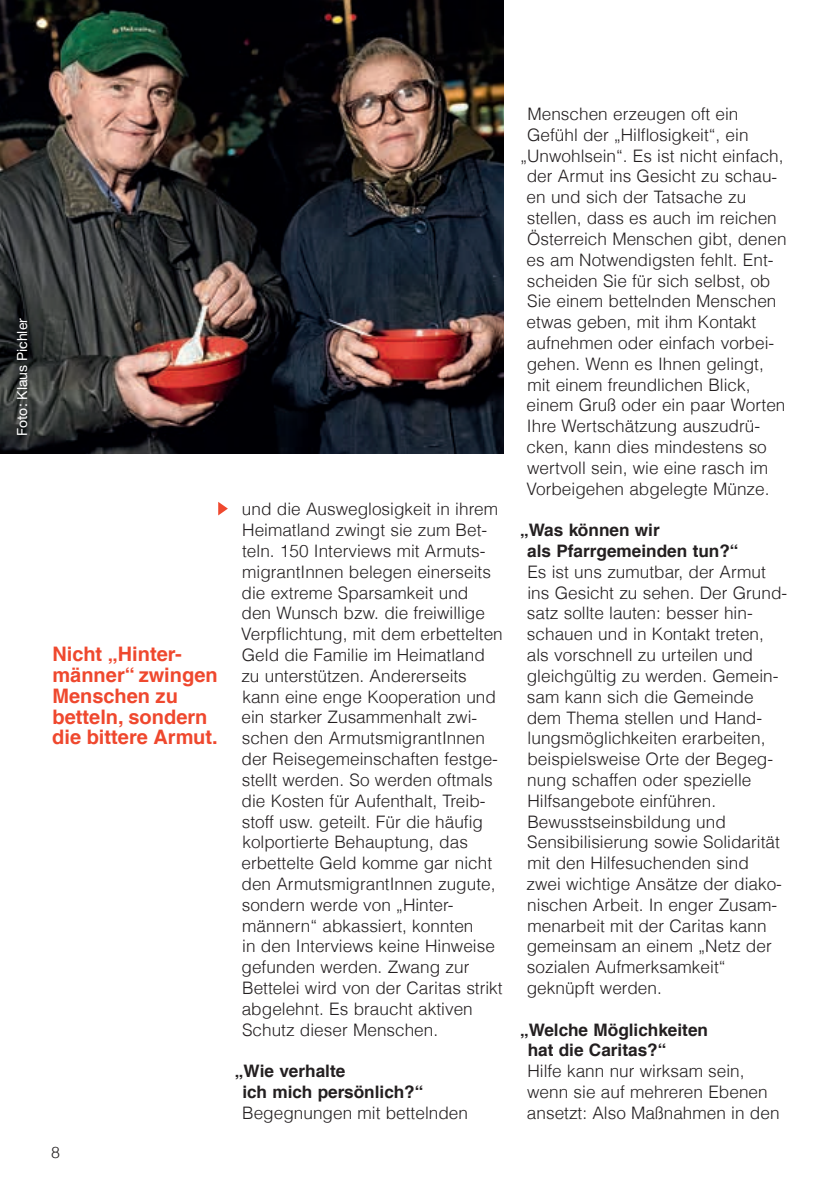
<style>
.page{position:relative;width:840px;height:1191px;background:#fff}
.page>*{position:absolute;margin:0;border:0;box-sizing:border-box;transform-origin:0 0}
.t1{font:700 20px/20.8px "Helvetica LT Com";color:#ef482e}
.t2{font:300 17.2px/20.8px "Helvetica LT Com";color:#231f20}
.t3{font:700 17.2px/20.8px "Helvetica LT Com";color:#231f20}
.t4{font:300 16px "Helvetica LT Com";color:#231f20}
.t5{font:14px "Helvetica Neue LT Std";color:#fff}
</style>
<div class="page">
<img style="left:0;top:0;width:503px;height:453px">
<svg style="left:218px;top:502px;width:10px;height:13px"></svg>
<p class="t5" style="left:14px;top:436px;width:119px;rotate:-90deg">Foto: Klaus Pichler</p>
<p class="t1" style="left:52px;top:643px;width:167px">Nicht „Hinter&shy;männer“ zwingen<br>Menschen zu betteln, sondern die bittere Armut.</p>
<p class="t4" style="left:51px;top:1142px;width:10px">8</p>
<p class="t2" style="left:241px;top:499px;width:263px">und die Ausweglosigkeit in ihrem<br>Heimatland zwingt sie zum Bet&shy;teln. 150 Interviews mit Armuts&shy;migrantInnen belegen einerseits die extreme Sparsamkeit und<br>den Wunsch bzw. die freiwillige<br>Verpflichtung, mit dem erbettelten<br>Geld die Familie im Heimatland zu unterstützen. Andererseits kann eine enge Kooperation und ein starker Zusammenhalt zwi&shy;schen den ArmutsmigrantInnen der Reisegemeinschaften festge&shy;stellt werden. So werden oftmals die Kosten für Aufenthalt, Treib&shy;stoff usw. geteilt. Für die häufig kolportierte Behauptung, das erbettelte Geld komme gar nicht den ArmutsmigrantInnen zugute, sondern werde von „Hinter&shy;männern“ abkassiert, konnten<br>in den Interviews keine Hinweise gefunden werden. Zwang zur<br>Bettelei wird von der Caritas strikt abgelehnt. Es braucht aktiven<br>Schutz dieser Menschen.</p>
<p class="t3" style="left:242px;top:1060px;width:182px;text-indent:-8px">„Wie verhalte<br>ich mich persönlich?“</p>
<p class="t2" style="left:242px;top:1102px;width:227px">Begegnungen mit bettelnden</p>
<p class="t2" style="left:527px;top:103px;width:212px">Menschen erzeugen oft ein</p>
<p class="t2" style="left:527px;top:124px;width:223px">Gefühl der „Hilflosigkeit“, ein</p>
<p class="t2" style="left:520px;top:145px;width:264px">„Unwohlsein“. Es ist nicht einfach,</p>
<p class="t2" style="left:526px;top:166px;width:252px">der Armut ins Gesicht zu schau-</p>
<p class="t2" style="left:526px;top:187px;width:221px">en und sich der Tatsache zu</p>
<p class="t2" style="left:526px;top:207px;width:251px">stellen, dass es auch im reichen</p>
<p class="t2" style="left:526px;top:228px;width:261px">Österreich Menschen gibt, denen</p>
<p class="t2" style="left:526px;top:249px;width:248px">es am Notwendigsten fehlt. Ent-</p>
<p class="t2" style="left:526px;top:270px;width:245px">scheiden Sie für sich selbst, ob</p>
<p class="t2" style="left:527px;top:291px;width:251px">Sie einem bettelnden Menschen</p>
<p class="t2" style="left:526px;top:311px;width:231px">etwas geben, mit ihm Kontakt</p>
<p class="t2" style="left:526px;top:332px;width:249px">aufnehmen oder einfach vorbei-</p>
<p class="t2" style="left:526px;top:353px;width:238px">gehen. Wenn es Ihnen gelingt,</p>
<p class="t2" style="left:527px;top:374px;width:224px">mit einem freundlichen Blick,</p>
<p class="t2" style="left:526px;top:395px;width:260px">einem Gruß oder ein paar Worten</p>
<p class="t2" style="left:526px;top:415px;width:234px">Ihre Wertschätzung auszudrü-</p>
<p class="t2" style="left:526px;top:436px;width:241px">cken, kann dies mindestens so</p>
<p class="t2" style="left:527px;top:457px;width:242px">wertvoll sein, wie eine rasch im</p>
<p class="t2" style="left:526px;top:478px;width:244px">Vorbeigehen abgelegte Münze.</p>
<p class="t3" style="left:527px;top:520px;width:213px;text-indent:-7px">„Was können wir<br>als Pfarrgemeinden tun?“</p>
<p class="t2" style="left:526px;top:561px;width:262px">Es ist uns zumutbar, der Armut ins Gesicht zu sehen. Der Grund&shy;satz sollte lauten: besser hin&shy;schauen und in Kontakt treten, als vorschnell zu urteilen und gleichgültig zu werden. Gemein&shy;sam kann sich die Gemeinde dem Thema stellen und Hand&shy;lungsmöglichkeiten erarbeiten, beispielsweise Orte der Begeg&shy;nung schaffen oder spezielle<br>Hilfsangebote einführen.<br>Bewusstseinsbildung und<br>Sensibilisierung sowie Solidarität mit den Hilfesuchenden sind<br>zwei wichtige Ansätze der diako&shy;nischen Arbeit. In enger Zusam&shy;menarbeit mit der Caritas kann gemeinsam an einem „Netz der sozialen Aufmerksamkeit“ geknüpft werden.</p>
<p class="t3" style="left:527px;top:1019px;width:182px;text-indent:-8px">„Welche Möglichkeiten hat die Caritas?“</p>
<p class="t2" style="left:526px;top:1060px;width:254px">Hilfe kann nur wirksam sein, wenn sie auf mehreren Ebenen ansetzt: Also Maßnahmen in den</p>
</div>
